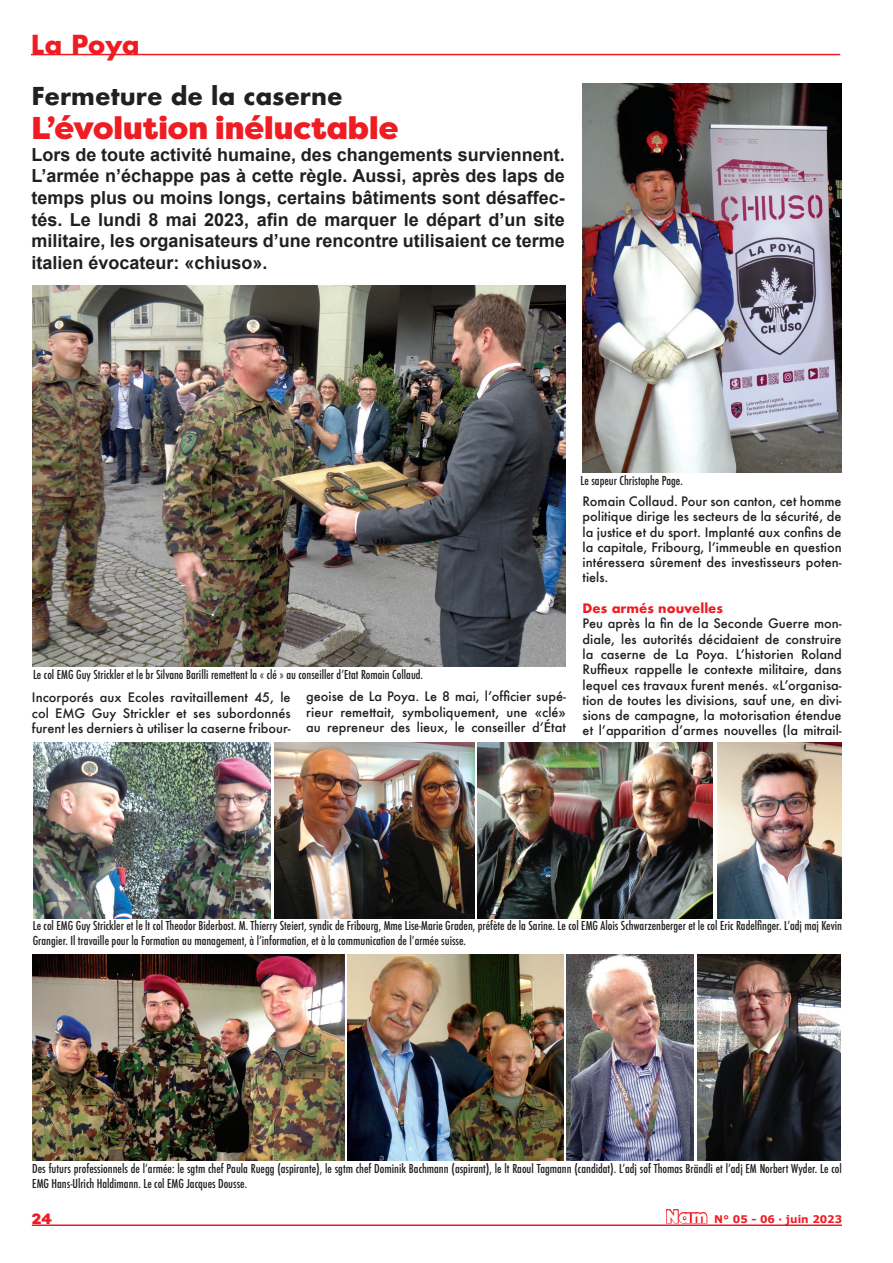
<style>
.page{position:relative;width:893px;height:1263px;background:#fff}
.page>*{position:absolute;margin:0;border:0;box-sizing:border-box;transform-origin:0 0}
.t1{font:900 31.5px "Filson Pro";color:#ee1d23}
.t2{font:700 25.5px "Futura";letter-spacing:-.02em;color:#ee1d23}
.t3{font:700 24px "Futura";color:#231f20}
.t4{font:700 18px/21.6px "Arial";color:#231f20;text-align:justify}
.t5{font:900 15px "Filson Pro";color:#ee1d23}
.t6{font:500 12.75px/15.3px "Futura";color:#231f20;text-align:justify}
.t7{font:700 12.75px "Futura";color:#ee1d23}
.t8{font:500 condensed 12px/14.4px "Futura";color:#231f20}
.t9{font:700 10.5px "Verdana";color:#ee1d23}
.s1{font-family:"Filson Pro";font-weight:900;font-size:18px}
</style>
<div class="page">
<hr style="left:32px;top:1224px;width:810px;height:2px;background:#ee1d23">
<img style="left:33px;top:954px;width:311px;height:207px">
<img style="left:583px;top:84px;width:259px;height:388px">
<img style="left:32px;top:285px;width:534px;height:381px">
<hr style="left:31px;top:54px;width:809px;height:1px;background:#ee1d23">
<img style="left:718px;top:743px;width:124px;height:175px">
<img style="left:566px;top:954px;width:128px;height:207px">
<img style="left:478px;top:742px;width:234px;height:176px">
<img style="left:698px;top:954px;width:143px;height:207px">
<img style="left:33px;top:742px;width:237px;height:176px">
<img style="left:274px;top:742px;width:200px;height:176px">
<img style="left:347px;top:954px;width:216px;height:207px">
<p class="t2" style="left:31px;top:26px;width:110px">La Poya</p>
<p class="t3" style="left:31px;top:78px;width:313px">Fermeture de la caserne</p>
<p class="t1" style="left:31px;top:108px;width:368px">L’évolution inéluctable</p>
<p class="t4" style="left:31px;top:144px;width:535px">Lors de toute activité humaine, des changements surviennent.<br>L’armée n’échappe pas à cette règle. Aussi, après des laps de temps plus ou moins longs, certains bâtiments sont désaffec&shy;tés. Le lundi 8 mai 2023, afin de marquer le départ d’un site militaire, les organisateurs d’une rencontre utilisaient ce terme italien évocateur: «chiuso».</p>
<p class="t8" style="left:33px;top:667px;width:392px">Le col EMG Guy Strickler et le br Silvano Barilli remettent la « clé » au conseiller d’Etat Romain Collaud.</p>
<p class="t6" style="left:32px;top:690px;width:260px">Incorporés aux Ecoles ravitaillement 45, le col EMG Guy Strickler et ses subordonnés furent les derniers à utiliser la caserne fribour-</p>
<p class="t6" style="left:306px;top:689px;width:261px">geoise de La Poya. Le 8 mai, l’officier supé&shy;rieur remettait, symboliquement, une «clé» au repreneur des lieux, le conseiller d’État</p>
<p class="t8" style="left:580px;top:474px;width:104px">Le sapeur Christophe Page.</p>
<p class="t6" style="left:583px;top:493px;width:261px">Romain Collaud. Pour son canton, cet homme politique dirige les secteurs de la sécurité, de la justice et du sport. Implanté aux confins de la capitale, Fribourg, l’immeuble en question intéressera sûrement des investisseurs poten&shy;tiels.</p>
<p class="t7" style="left:583px;top:599px;width:142px">Des armés nouvelles</p>
<p class="t6" style="left:583px;top:616px;width:261px">Peu après la fin de la Seconde Guerre mon&shy;diale, les autorités décidaient de construire la caserne de La Poya. L’historien Roland Ruffieux rappelle le contexte militaire, dans lequel ces travaux furent menés. «L’organisa&shy;tion de toutes les divisions, sauf une, en divi&shy;sions de campagne, la motorisation étendue et l’apparition d’armes nouvelles (la mitrail-</p>
<p class="t8" style="left:33px;top:919px;width:811px">Le col EMG Guy Strickler et le lt col Theodor Biderbost. M. Thierry Steiert, syndic de Fribourg, Mme Lise-Marie Graden, préfète de la Sarine. Le col EMG Alois Schwarzenberger et le col Eric Radelfinger. L’adj maj Kevin<br>Grangier. Il travaille pour la Formation au management, à l’information, et à la communication de l’armée suisse.</p>
<p class="t8" style="left:32px;top:1162px;width:811px">Des futurs professionnels de l’armée: le sgtm chef Paula Ruegg (aspirante), le sgtm chef Dominik Bachmann (aspirant), le lt Raoul Tagmann (candidat). L’adj sof Thomas Brändli et l’adj EM Norbert Wyder. Le col<br>EMG Hans-Ulrich Haldimann. Le col EMG Jacques Dousse.</p>
<p class="t5" style="left:32px;top:1210px;width:22px">24</p>
<p class="t9" style="left:666px;top:1212px;width:178px"><span class="s1">Nam</span> N° 05 - 06 · juin 2023</p>
</div>
